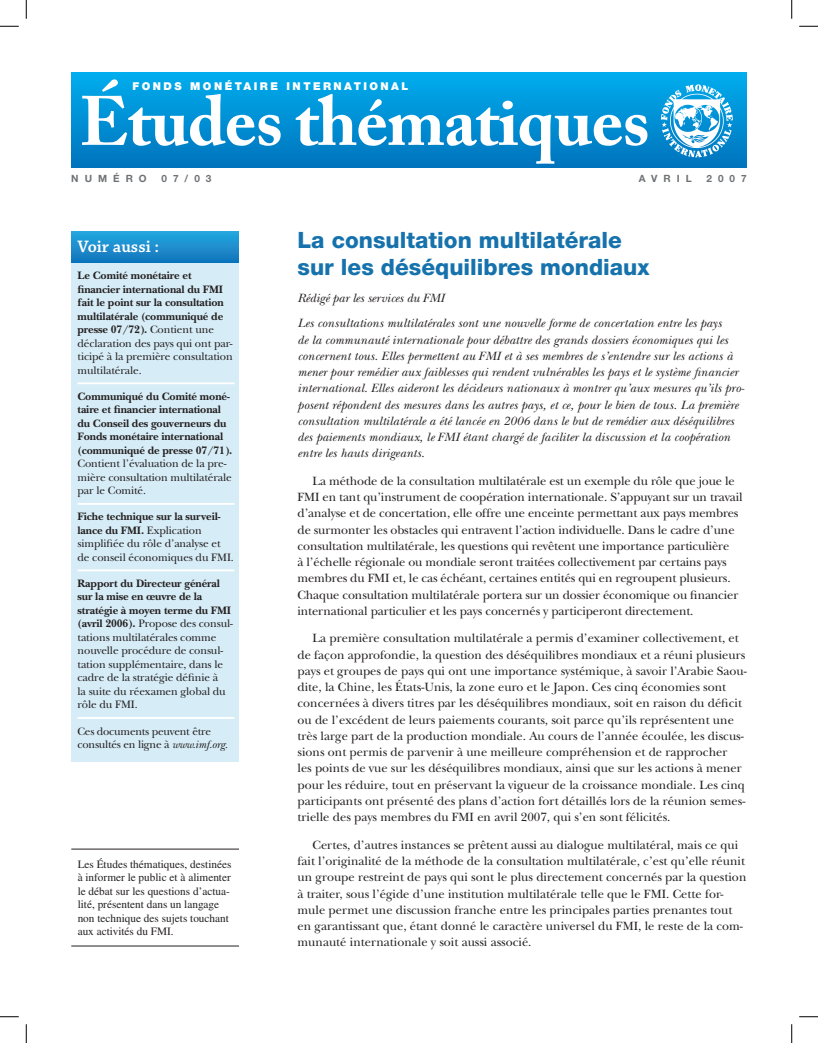
<style>
.page{position:relative;width:818px;height:1043px;background:#fff}
.page>*{position:absolute;margin:0;border:0;box-sizing:border-box;transform-origin:0 0}
.t1{font:700 69px "Adobe Caslon Pro";letter-spacing:-.015em;color:#fff}
.Headline{font:800 22.5px/26.2px "Helvetica Neue";color:#1672ac}
.t2{font:600 17.5px "Chaparral Pro";color:#fff}
.body{font:12.5px/16.2px "New Baskerville";color:#231f20}
._1st_para{font:italic 12.5px/16.2px "New Baskerville";letter-spacing:.01em;color:#231f20}
.byline{font:italic 12.5px "New Baskerville";color:#231f20}
.Resource{font:700 11.25px/13.5px "New Baskerville";letter-spacing:-.01em;color:#231f20}
.Resource-2{font:11.25px/13.5px "New Baskerville";letter-spacing:-.01em;color:#231f20}
.t3{font:11.25px/13.5px "Times";color:#231f20}
.Resource_2{font:11.25px/13.8px "New Baskerville";letter-spacing:-.02em;color:#231f20}
.t4{font:900 10.88px "Helvetica Neue";letter-spacing:.225em;color:#fff}
.body-2{font:700 10px "Helvetica Neue";letter-spacing:.6em;color:#6f7275}
.s1{font-weight:400}
.s2{font-weight:700}
.s3{font-style:italic}
</style>
<div class="page">
<div style="left:71px;top:232px;width:168px;height:529px;background:#d6ecf6"></div>
<hr style="left:71px;top:848px;width:168px;height:1px;background:#231f20">
<hr style="left:71px;top:945px;width:168px;height:1px;background:#231f20">
<div style="left:71px;top:231px;width:168px;height:32px;background:linear-gradient(to bottom,#25a8e0,#1375bc)"></div>
<div style="left:71px;top:72px;width:675px;height:96px;background:linear-gradient(to bottom,#00adee,#0074bd)"></div>
<img style="left:659px;top:84px;width:75px;height:75px">
<hr style="left:78px;top:382px;width:156px;height:2px;background:#fff">
<hr style="left:78px;top:503px;width:156px;height:2px;background:#fff">
<hr style="left:78px;top:569px;width:156px;height:2px;background:#fff">
<hr style="left:78px;top:717px;width:156px;height:2px;background:#fff">
<svg style="left:0;top:25px;width:19px;height:2px"></svg>
<svg style="left:799px;top:25px;width:19px;height:2px"></svg>
<svg style="left:0;top:1016px;width:19px;height:1px"></svg>
<svg style="left:799px;top:1016px;width:19px;height:1px"></svg>
<svg style="left:25px;top:0;width:2px;height:19px"></svg>
<svg style="left:25px;top:1024px;width:2px;height:18px"></svg>
<svg style="left:791px;top:0;width:1px;height:19px"></svg>
<svg style="left:791px;top:1024px;width:1px;height:18px"></svg>
<p class="t1" style="left:79px;top:81px;width:571px">Études thématiques</p>
<p class="t4" style="left:133px;top:79px;width:277px">FONDS MONÉTAIRE INTERNATIONAL</p>
<p class="body-2" style="left:71px;top:172px;width:77px">NUMÉRO</p>
<p class="body-2" style="left:161px;top:172px;width:51px">07/03</p>
<p class="body-2" style="left:638px;top:172px;width:54px">AVRIL</p>
<p class="body-2" style="left:706px;top:172px;width:42px">2007</p>
<p class="t2" style="left:78px;top:236px;width:83px">Voir aussi :</p>
<p class="Resource" style="left:78px;top:269px;width:157px">Le Comité monétaire et financier international du FMI fait le point sur la consultation multilatérale (communiqué de presse 07/72). <span class="s1">Contient une déclaration des pays qui ont par&shy;ticipé à la première consultation multilatérale.</span></p>
<p class="Resource" style="left:78px;top:389px;width:156px">Communiqué du Comité moné&shy;taire et financier international du Conseil des gouverneurs du<br>Fonds monétaire international (communiqué de presse 07/71).<br><span class="s1">Contient l’évaluation de la pre&shy;mière consultation multilatérale par le Comité.</span></p>
<p class="Resource-2" style="left:78px;top:509px;width:158px"><span class="s2">Fiche technique sur la surveil&shy;lance du FMI.</span> Explication simplifiée du rôle d’analyse et de conseil économiques du FMI.</p>
<p class="Resource-2" style="left:78px;top:576px;width:157px"><span class="s2">Rapport du Directeur général sur la mise en œuvre de la stratégie à moyen terme du FMI (avril 2006).</span> Propose des consul&shy;tations multilatérales comme nouvelle procédure de consul&shy;tation supplémentaire, dans le cadre de la stratégie définie à<br>la suite du réexamen global du rôle du FMI.</p>
<p class="Resource_2" style="left:78px;top:724px;width:152px">Ces documents peuvent être consultés en ligne à <span class="s3">www.imf.org.</span></p>
<p class="t3" style="left:78px;top:857px;width:155px">Les Études thématiques, destinées à informer le public et à alimenter le débat sur les questions d’actua&shy;lité, présentent dans un langage non technique des sujets touchant aux activités du FMI.</p>
<p class="Headline" style="left:297px;top:227px;width:353px">La consultation multilatérale sur les déséquilibres mondiaux</p>
<p class="byline" style="left:297px;top:291px;width:148px">Rédigé par les services du FMI</p>
<p class="_1st_para" style="left:297px;top:315px;width:448px">Les consultations multilatérales sont une nouvelle forme de concertation entre les pays<br>de la communauté internationale pour débattre des grands dossiers économiques qui les concernent tous. Elles permettent au FMI et à ses membres de s’entendre sur les actions à mener pour remédier aux faiblesses qui rendent vulnérables les pays et le système financier international. Elles aideront les décideurs nationaux à montrer qu’aux mesures qu’ils pro&shy;posent répondent des mesures dans les autres pays, et ce, pour le bien de tous. La première consultation multilatérale a été lancée en 2006 dans le but de remédier aux déséquilibres des paiements mondiaux, le FMI étant chargé de faciliter la discussion et la coopération entre les hauts dirigeants.</p>
<p class="body" style="left:297px;top:472px;width:446px;text-indent:15px">La méthode de la consultation multilatérale est un exemple du rôle que joue le FMI en tant qu’instrument de coopération internationale. S’appuyant sur un travail d’analyse et de concertation, elle offre une enceinte permettant aux pays membres de surmonter les obstacles qui entravent l’action individuelle. Dans le cadre d’une consultation multilatérale, les questions qui revêtent une importance particulière<br>à l’échelle régionale ou mondiale seront traitées collectivement par certains pays membres du FMI et, le cas échéant, certaines entités qui en regroupent plusieurs.<br>Chaque consultation multilatérale portera sur un dossier économique ou financier international particulier et les pays concernés y participeront directement.</p>
<p class="body" style="left:297px;top:630px;width:450px;text-indent:15px">La première consultation multilatérale a permis d’examiner collectivement, et de façon approfondie, la question des déséquilibres mondiaux et a réuni plusieurs pays et groupes de pays qui ont une importance systémique, à savoir l’Arabie Saou&shy;dite, la Chine, les États-Unis, la zone euro et le Japon. Ces cinq économies sont concernées à divers titres par les déséquilibres mondiaux, soit en raison du déficit ou de l’excédent de leurs paiements courants, soit parce qu’ils représentent une très large part de la production mondiale. Au cours de l’année écoulée, les discus&shy;sions ont permis de parvenir à une meilleure compréhension et de rapprocher<br>les points de vue sur les déséquilibres mondiaux, ainsi que sur les actions à mener pour les réduire, tout en préservant la vigueur de la croissance mondiale. Les cinq participants ont présenté des plans d’action fort détaillés lors de la réunion semes&shy;trielle des pays membres du FMI en avril 2007, qui s’en sont félicités.</p>
<p class="body" style="left:297px;top:836px;width:450px;text-indent:15px">Certes, d’autres instances se prêtent aussi au dialogue multilatéral, mais ce qui fait l’originalité de la méthode de la consultation multilatérale, c’est qu’elle réunit un groupe restreint de pays qui sont le plus directement concernés par la question à traiter, sous l’égide d’une institution multilatérale telle que le FMI. Cette for&shy;mule permet une discussion franche entre les principales parties prenantes tout en garantissant que, étant donné le caractère universel du FMI, le reste de la com&shy;munauté internationale y soit aussi associé.</p>
</div>
